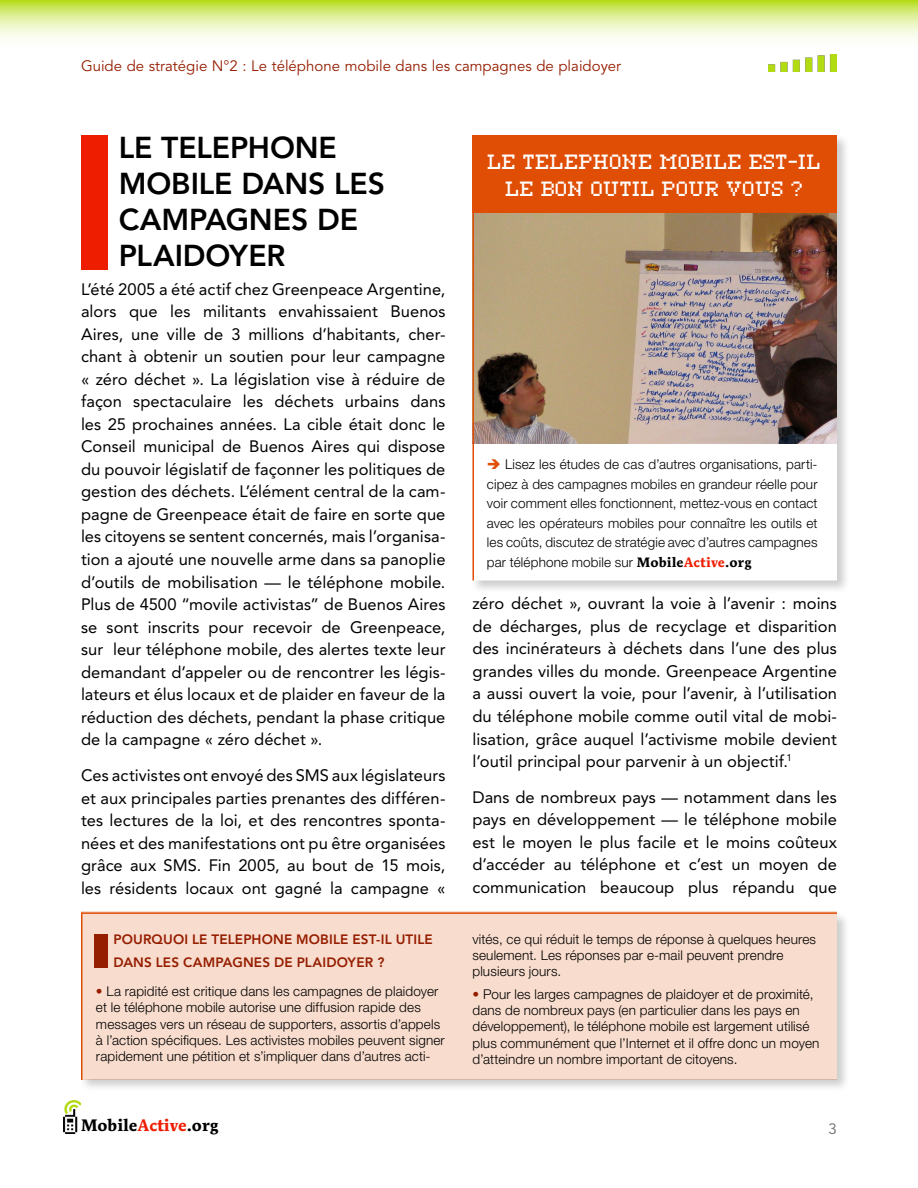
<style>
.page{position:relative;width:918px;height:1188px;background:#fff}
.page>*{position:absolute;margin:0;border:0;box-sizing:border-box;transform-origin:0 0}
.t1{font:800 30px/36px "Avenir LT Std";letter-spacing:-.005em;color:#000}
.t2{font:16.5px/22.5px "Avenir LT Std";letter-spacing:.005em;color:#000;text-align:justify}
.t3{font:16.5px/27px "Ceriph 0755";color:#fff;text-align:center}
.t4{font:700 16.5px "Mendoza Roman Std";color:#000}
.t5{font:15px "Avenir LT Std";color:#951d00}
.t6{font:15px "Avenir LT Std";color:#77787b}
.t7{font:300 13.5px/16.2px "Helvetica Neue LT Std";letter-spacing:.01em;color:#000}
.t8{font:800 13.5px/22.5px "Avenir LT Std";letter-spacing:.01em;color:#951d00}
.s1{color:#951d00}
.s2{color:#ef1d00}
.s3{color:#e04d04}
.s4{font-family:"Mendoza Roman Std";font-weight:700}
.s5{font-family:"Mendoza Roman Std";font-weight:700;color:#ef1d00}
</style>
<div class="page">
<img style="left:768px;top:54px;width:69px;height:17px">
<img style="left:64px;top:1101px;width:17px;height:33px">
<div style="left:80px;top:911px;width:776px;height:187px;background:#000;opacity:.2"></div>
<div style="left:81px;top:912px;width:756px;height:168px;background:#f8dccd"></div>
<svg style="left:0;top:0;width:918px;height:39px"></svg>
<hr style="left:81px;top:912px;width:756px;height:2px;background:#e04d04">
<hr style="left:81px;top:913px;width:1px;height:167px;background:#e04d04">
<div style="left:81px;top:135px;width:27px;height:134px;background:#ef1d00"></div>
<div style="left:94px;top:934px;width:14px;height:34px;background:#951d00"></div>
<div style="left:470px;top:133px;width:387px;height:467px;background:#000;opacity:.2"></div>
<div style="left:472px;top:135px;width:365px;height:445px;background:#fff"></div>
<img style="left:474px;top:212px;width:363px;height:232px">
<div style="left:472px;top:135px;width:365px;height:77px;background:#e04d04"></div>
<hr style="left:472px;top:135px;width:2px;height:445px;background:#e04d04">
<p class="t5" style="left:81px;top:57px;width:542px">Guide de stratégie N°2 : Le téléphone mobile dans les campagnes de plaidoyer</p>
<h1 class="t1" style="left:119px;top:129px;width:268px">LE TELEPHONE<br>MOBILE DANS LES<br>CAMPAGNES DE<br>PLAIDOYER</h1>
<p class="t2" style="left:81px;top:278px;width:366px">L’été 2005 a été actif chez Greenpeace Argentine, alors que les militants envahissaient Buenos Aires, une ville de 3 millions d’habitants, cher&shy;chant à obtenir un soutien pour leur campagne « zéro déchet ». La législation vise à réduire de façon spectaculaire les déchets urbains dans les 25 prochaines années. La cible était donc le Conseil municipal de Buenos Aires qui dispose du pouvoir législatif de façonner les politiques de gestion des déchets. L’élément central de la cam&shy;pagne de Greenpeace était de faire en sorte que les citoyens se sentent concernés, mais l’organisa&shy;tion a ajouté une nouvelle arme dans sa panoplie d’outils de mobilisation — le téléphone mobile.<br>Plus de 4500 “movile activistas” de Buenos Aires se sont inscrits pour recevoir de Greenpeace, sur leur téléphone mobile, des alertes texte leur demandant d’appeler ou de rencontrer les légis&shy;lateurs et élus locaux et de plaider en faveur de la réduction des déchets, pendant la phase critique de la campagne « zéro déchet ».</p>
<p class="t2" style="left:81px;top:764px;width:366px">Ces activistes ont envoyé des SMS aux législateurs et aux principales parties prenantes des différen&shy;tes lectures de la loi, et des rencontres sponta&shy;nées et des manifestations ont pu être organisées grâce aux SMS. Fin 2005, au bout de 15 mois, les résidents locaux ont gagné la campagne «</p>
<p class="t8" style="left:113px;top:928px;width:321px">POURQUOI LE TELEPHONE MOBILE EST-IL UTILE<br>DANS LES CAMPAGNES DE PLAIDOYER ?</p>
<p class="t7" style="left:96px;top:983px;width:350px"><span class="s1">•</span> La rapidité est critique dans les campagnes de plaidoyer et le téléphone mobile autorise une diffusion rapide des messages vers un réseau de supporters, assortis d’appels à l’action spécifiques. Les activistes mobiles peuvent signer rapidement une pétition et s’impliquer dans d’autres acti-</p>
<p class="t4" style="left:81px;top:1115px;width:139px">Mobile<span class="s2">Active</span>.org</p>
<p class="t3" style="left:488px;top:148px;width:335px">LE TELEPHONE MOBILE EST-IL<br>LE BON OUTIL POUR VOUS ?</p>
<p class="t7" style="left:487px;top:455px;width:332px;line-height:19.5px;text-align:justify"><span class="s3">➔</span> Lisez les études de cas d’autres organisations, parti&shy;cipez à des campagnes mobiles en grandeur réelle pour voir comment elles fonctionnent, mettez-vous en contact avec les opérateurs mobiles pour connaître les outils et les coûts, discutez de stratégie avec d’autres campagnes par téléphone mobile sur <span class="s4">Mobile</span><span class="s5">Active</span><span class="s4">.org</span></p>
<p class="t2" style="left:472px;top:593px;width:366px">zéro déchet », ouvrant la voie à l’avenir : moins de décharges, plus de recyclage et disparition des incinérateurs à déchets dans l’une des plus grandes villes du monde. Greenpeace Argentine a aussi ouvert la voie, pour l’avenir, à l’utilisation du téléphone mobile comme outil vital de mobi&shy;lisation, grâce auquel l’activisme mobile devient l’outil principal pour parvenir à un objectif.<sup>1</sup></p>
<p class="t2" style="left:472px;top:786px;width:366px">Dans de nombreux pays — notamment dans les pays en développement — le téléphone mobile est le moyen le plus facile et le moins coûteux d’accéder au téléphone et c’est un moyen de communication beaucoup plus répandu que</p>
<p class="t7" style="left:472px;top:930px;width:345px">vités, ce qui réduit le temps de réponse à quelques heures seulement. Les réponses par e-mail peuvent prendre plusieurs jours.</p>
<p class="t7" style="left:472px;top:986px;width:348px"><span class="s1">•</span> Pour les larges campagnes de plaidoyer et de proximité, dans de nombreux pays (en particulier dans les pays en développement), le téléphone mobile est largement utilisé plus communément que l’Internet et il offre donc un moyen d’atteindre un nombre important de citoyens.</p>
<p class="t6" style="left:829px;top:1120px;width:10px">3</p>
</div>
